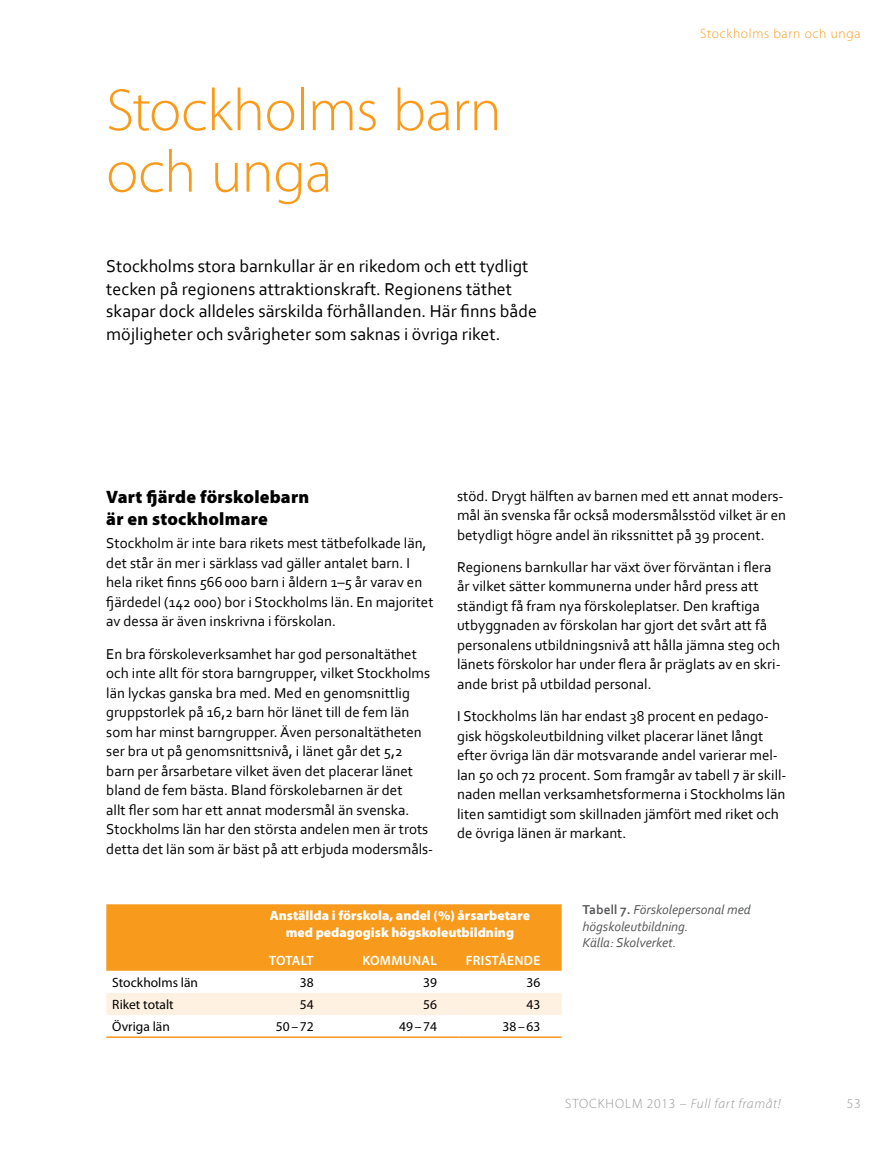
<style>
.page{position:relative;width:893px;height:1149px;background:#fff}
.page>*{position:absolute;margin:0;border:0;box-sizing:border-box;transform-origin:0 0}
.t1{font:300 60px/61.5px "Myriad Pro";letter-spacing:-.015em;color:#f89b1c}
.t2{font:18px/22.5px "Corbel";color:#000}
.t3{font:900 18px/21.6px "Myriad Pro";letter-spacing:.01em;color:#000}
.t4{font:15px/19.5px "Corbel";color:#000}
.t5{font:900 13.5px/16.2px "Myriad Pro";color:#fff;text-align:center}
.t6{font:italic 13.5px/16.2px "Corbel";color:#58595b}
.t7{font:13.5px "Myriad Pro";color:#000}
.t8{font:italic 300 13.5px "Myriad Pro";letter-spacing:.05em;color:#939598}
.t9{font:600 13.5px "Myriad Pro";letter-spacing:.02em;color:#fff}
.t10{font:300 13.5px "Myriad Pro";letter-spacing:.05em;color:#f89b1c}
.t11{font:300 13.5px "Myriad Pro";color:#939598}
.s1{font-weight:700;font-style:normal}
.s2{font-style:normal}
</style>
<div class="page">
<div style="left:106px;top:904px;width:456px;height:66px;background:#f89b1c"></div>
<div style="left:106px;top:993px;width:456px;height:21px;background:#fff1e2"></div>
<hr style="left:106px;top:1036px;width:132px;height:1px;background:#f89b1c">
<hr style="left:238px;top:1036px;width:97px;height:1px;background:#f89b1c">
<hr style="left:335px;top:1036px;width:123px;height:1px;background:#f89b1c">
<hr style="left:458px;top:1036px;width:104px;height:1px;background:#f89b1c">
<h1 class="t1" style="left:106px;top:79px;width:397px">Stockholms barn och unga</h1>
<p class="t2" style="left:106px;top:254px;width:432px">Stockholms stora barnkullar är en rikedom och ett tydligt tecken på regionens attraktionskraft. Regionens täthet skapar dock alldeles särskilda förhållanden. Här finns både möjligheter och svårigheter som saknas i övriga riket.</p>
<p class="t10" style="left:700px;top:25px;width:162px">Stockholms barn och unga</p>
<p class="t3" style="left:106px;top:486px;width:204px">Vart fjärde förskolebarn är en stockholmare</p>
<p class="t4" style="left:106px;top:533px;width:329px">Stockholm är inte bara rikets mest tätbefolkade län, det står än mer i särklass vad gäller antalet barn. I hela riket finns 566000 barn i åldern 1–5 år varav en fjärdedel (142 000) bor i Stockholms län. En majoritet av dessa är även inskrivna i förskolan.</p>
<p class="t4" style="left:106px;top:643px;width:328px">En bra förskoleverksamhet har god personaltäthet och inte allt för stora barngrupper, vilket Stockholms län lyckas ganska bra med. Med en genomsnittlig gruppstorlek på 16,2 barn hör länet till de fem län som har minst barngrupper. Även personaltätheten ser bra ut på genomsnittsnivå, i länet går det 5,2 barn per årsarbetare vilket även det placerar länet bland de fem bästa. Bland förskolebarnen är det<br>allt fler som har ett annat modersmål än svenska.<br>Stockholms län har den största andelen men är trots detta det län som är bäst på att erbjuda modersmåls-</p>
<p class="t4" style="left:457px;top:485px;width:330px">stöd. Drygt hälften av barnen med ett annat moders&shy;mål än svenska får också modersmålsstöd vilket är en betydligt högre andel än rikssnittet på 39 procent.</p>
<p class="t4" style="left:457px;top:556px;width:325px">Regionens barnkullar har växt över förväntan i flera år vilket sätter kommunerna under hård press att ständigt få fram nya förskoleplatser. Den kraftiga utbyggnaden av förskolan har gjort det svårt att få personalens utbildningsnivå att hålla jämna steg och länets förskolor har under flera år präglats av en skri&shy;ande brist på utbildad personal.</p>
<p class="t4" style="left:457px;top:706px;width:331px">I Stockholms län har endast 38 procent en pedago&shy;gisk högskoleutbildning vilket placerar länet långt efter övriga län där motsvarande andel varierar mel&shy;lan 50 och 72 procent. Som framgår av tabell 7 är skill&shy;naden mellan verksamhetsformerna i Stockholms län liten samtidigt som skillnaden jämfört med riket och de övriga länen är markant.</p>
<p class="t5" style="left:270px;top:907px;width:262px">Anställda i förskola, andel (%) årsarbetare med pedagogisk högskoleutbildning</p>
<p class="t9" style="left:269px;top:951px;width:39px">TOTALT</p>
<p class="t9" style="left:362px;top:951px;width:73px">KOMMUNAL</p>
<p class="t9" style="left:466px;top:951px;width:76px">FRISTÅENDE</p>
<p class="t7" style="left:112px;top:973px;width:87px">Stockholms län</p>
<p class="t7" style="left:300px;top:973px;width:15px">38</p>
<p class="t7" style="left:423px;top:973px;width:15px">39</p>
<p class="t7" style="left:527px;top:973px;width:15px">36</p>
<p class="t7" style="left:112px;top:995px;width:63px">Riket totalt</p>
<p class="t7" style="left:300px;top:995px;width:15px">54</p>
<p class="t7" style="left:423px;top:995px;width:15px">56</p>
<p class="t7" style="left:526px;top:995px;width:15px">43</p>
<p class="t7" style="left:112px;top:1017px;width:59px">Övriga län</p>
<p class="t7" style="left:276px;top:1017px;width:39px">50–72</p>
<p class="t7" style="left:399px;top:1017px;width:39px">49–74</p>
<p class="t7" style="left:503px;top:1017px;width:39px">38–63</p>
<p class="t6" style="left:583px;top:901px;width:170px"><span class="s1">Tabell 7.</span> Förskolepersonal med högskoleutbildning.<br>Källa: Skolverket.</p>
<p class="t8" style="left:565px;top:1095px;width:217px"><span class="s2">Stockholm 2013 –</span> Full fart framåt!</p>
<p class="t11" style="left:847px;top:1095px;width:15px">53</p>
</div>
